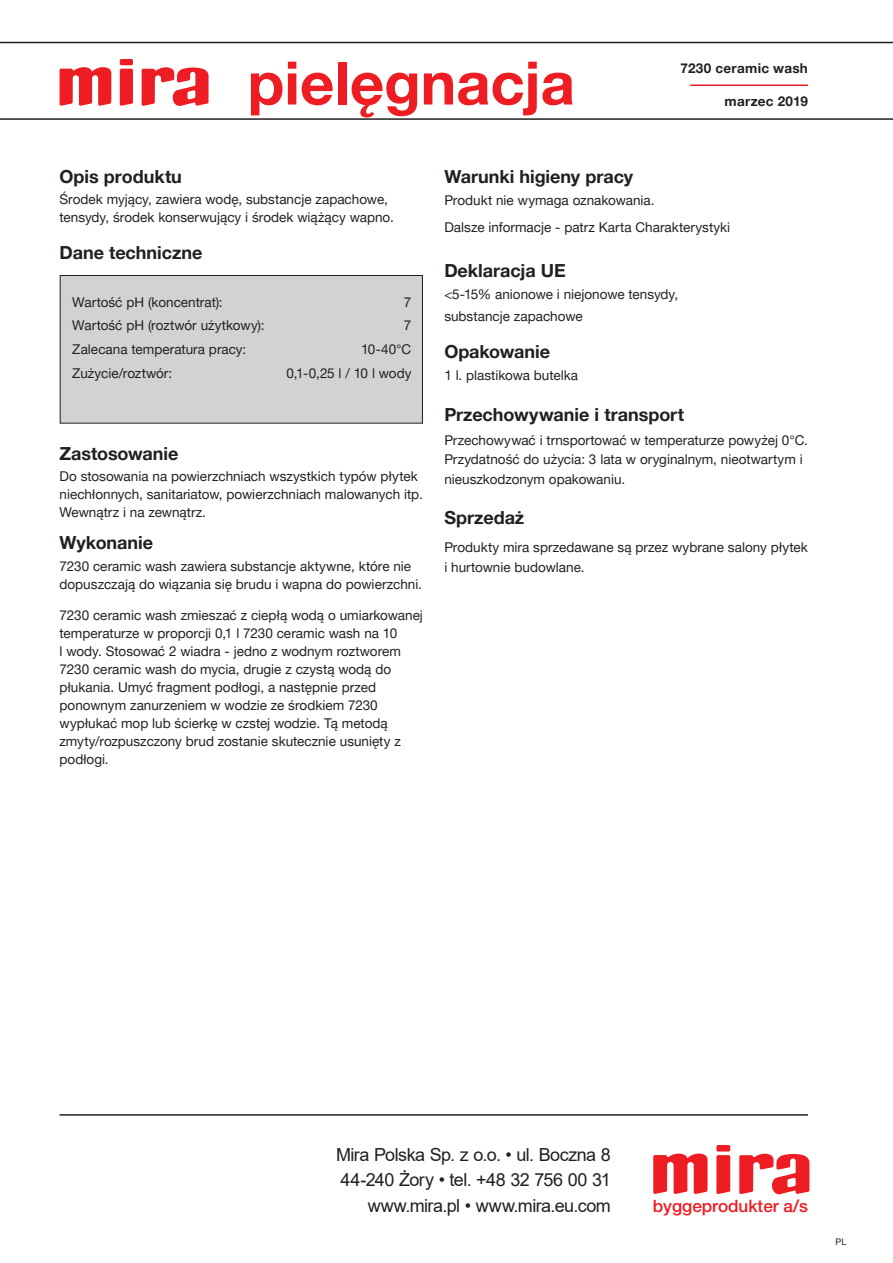
<style>
.page{position:relative;width:893px;height:1263px;background:#fff}
.page>*{position:absolute;margin:0;border:0;box-sizing:border-box;transform-origin:0 0}
.TYPE_OVERSKRIFT{font:700 60px "Helvetica Neue LT Pro";color:#ee1d23}
.t1{font:18px "Arial";letter-spacing:-.03em;color:#231f20}
.BRØD_OVERSKRIFT{font:700 18px "Helvetica Neue LT Pro";color:#231f20}
.BRØD{font:700 18px "Helvetica Neue LT Pro";color:#231f20}
.t2{font:500 17.1px "Helvetica Neue LT Pro";color:#ee1d23}
.BRØD-2{font:13.5px/18px "Helvetica Neue LT Pro";color:#231f20}
.BRØD-3{font:700 13.5px "Helvetica Neue LT Pro";letter-spacing:.02em;color:#231f20}
.over{font:9px "Helvetica Neue LT Pro";color:#231f20}
</style>
<div class="page">
<div style="left:60px;top:275px;width:362px;height:148px;background:#d1d2d4"></div>
<div style="left:60px;top:275px;width:363px;height:148px;border:1px solid #231f20"></div>
<hr style="left:60px;top:1114px;width:748px;height:2px;background:#231f20">
<svg style="left:716px;top:1155px;width:14px;height:39px"></svg>
<div style="left:716px;top:1145px;width:14px;height:6px;background:#ee1d23;border-radius:2px"></div>
<svg style="left:653px;top:1153px;width:55px;height:41px"></svg>
<svg style="left:739px;top:1153px;width:70px;height:41px"></svg>
<hr style="left:0;top:118px;width:893px;height:2px;background:#231f20">
<hr style="left:0;top:42px;width:893px;height:1px;background:#231f20">
<svg style="left:120px;top:69px;width:13px;height:37px"></svg>
<div style="left:120px;top:59px;width:13px;height:6px;background:#ee1d23;border-radius:2px"></div>
<svg style="left:60px;top:67px;width:52px;height:39px"></svg>
<svg style="left:142px;top:67px;width:67px;height:39px"></svg>
<hr style="left:690px;top:85px;width:118px;height:1px;background:#ee1d23">
<p class="TYPE_OVERSKRIFT" style="left:248px;top:46px;width:329px">pielęgnacja</p>
<p class="BRØD-3" style="left:680px;top:60px;width:129px">7230 ceramic wash</p>
<p class="BRØD-3" style="left:724px;top:93px;width:85px">marzec 2019</p>
<p class="BRØD_OVERSKRIFT" style="left:60px;top:165px;width:124px">Opis produktu</p>
<p class="BRØD-2" style="left:60px;top:190px;width:336px">Środek myjący, zawiera wodę, substancje zapachowe, tensydy, środek konserwujący i środek wiążący wapno.</p>
<p class="BRØD_OVERSKRIFT" style="left:60px;top:241px;width:144px">Dane techniczne</p>
<p class="BRØD-2" style="left:72px;top:292px;width:152px">Wartość pH (koncentrat):</p>
<p class="BRØD-2" style="left:404px;top:292px;width:9px">7</p>
<p class="BRØD-2" style="left:72px;top:316px;width:194px">Wartość pH (roztwór użytkowy):</p>
<p class="BRØD-2" style="left:404px;top:316px;width:9px">7</p>
<p class="BRØD-2" style="left:72px;top:340px;width:176px">Zalecana temperatura pracy:</p>
<p class="BRØD-2" style="left:361px;top:340px;width:52px">10-40°C</p>
<p class="BRØD-2" style="left:72px;top:364px;width:101px">Zużycie/roztwór:</p>
<p class="BRØD-2" style="left:287px;top:364px;width:126px">0,1-0,25 l / 10 l wody</p>
<p class="BRØD_OVERSKRIFT" style="left:60px;top:442px;width:120px">Zastosowanie</p>
<p class="BRØD-2" style="left:60px;top:467px;width:365px">Do stosowania na powierzchniach wszystkich typów płytek niechłonnych, sanitariatow, powierzchniach malowanych itp.<br>Wewnątrz i na zewnątrz.</p>
<p class="BRØD" style="left:60px;top:532px;width:95px">Wykonanie</p>
<p class="BRØD-2" style="left:60px;top:557px;width:364px">7230 ceramic wash zawiera substancje aktywne, które nie dopuszczają do wiązania się brudu i wapna do powierzchni.</p>
<p class="BRØD-2" style="left:60px;top:606px;width:365px">7230 ceramic wash zmieszać z ciepłą wodą o umiarkowanej temperaturze w proporcji 0,1 l 7230 ceramic wash na 10<br>l wody. Stosować 2 wiadra - jedno z wodnym roztworem 7230 ceramic wash do mycia, drugie z czystą wodą do płukania. Umyć fragment podłogi, a następnie przed ponownym zanurzeniem w wodzie ze środkiem 7230 wypłukać mop lub ścierkę w czstej wodzie. Tą metodą zmyty/rozpuszczony brud zostanie skutecznie usunięty z podłogi.</p>
<p class="BRØD" style="left:444px;top:165px;width:190px">Warunki higieny pracy</p>
<p class="BRØD-2" style="left:444px;top:191px;width:212px">Produkt nie wymaga oznakowania.</p>
<p class="BRØD-2" style="left:444px;top:218px;width:287px">Dalsze informacje - patrz Karta Charakterystyki</p>
<p class="BRØD_OVERSKRIFT" style="left:444px;top:259px;width:123px">Deklaracja UE</p>
<p class="BRØD-2" style="left:444px;top:285px;width:235px">&lt;5-15% anionowe i niejonowe tensydy,</p>
<p class="BRØD-2" style="left:444px;top:307px;width:140px">substancje zapachowe</p>
<p class="BRØD_OVERSKRIFT" style="left:444px;top:340px;width:107px">Opakowanie</p>
<p class="BRØD-2" style="left:444px;top:366px;width:135px">1 l. plastikowa butelka</p>
<p class="BRØD" style="left:444px;top:403px;width:241px">Przechowywanie i transport</p>
<p class="BRØD-2" style="left:444px;top:430px;width:365px;line-height:19.5px">Przechowywać i trnsportować w temperaturze powyżej 0°C.<br>Przydatność do użycia: 3 lata w oryginalnym, nieotwartym i nieuszkodzonym opakowaniu.</p>
<p class="BRØD" style="left:444px;top:507px;width:81px">Sprzedaż</p>
<p class="BRØD-2" style="left:444px;top:537px;width:365px;line-height:19.5px">Produkty mira sprzedawane są przez wybrane salony płytek i hurtownie budowlane.</p>
<p class="t1" style="left:336px;top:1142px;width:276px">Mira Polska Sp. z o.o. • ul. Boczna 8</p>
<p class="t1" style="left:340px;top:1168px;width:272px">44-240 Żory • tel. +48 32 756 00 31</p>
<p class="t1" style="left:368px;top:1193px;width:245px">www.mira.pl • www.mira.eu.com</p>
<p class="t2" style="left:653px;top:1195px;width:157px">byggeprodukter a/s</p>
<p class="over" style="left:836px;top:1236px;width:12px">PL</p>
</div>
